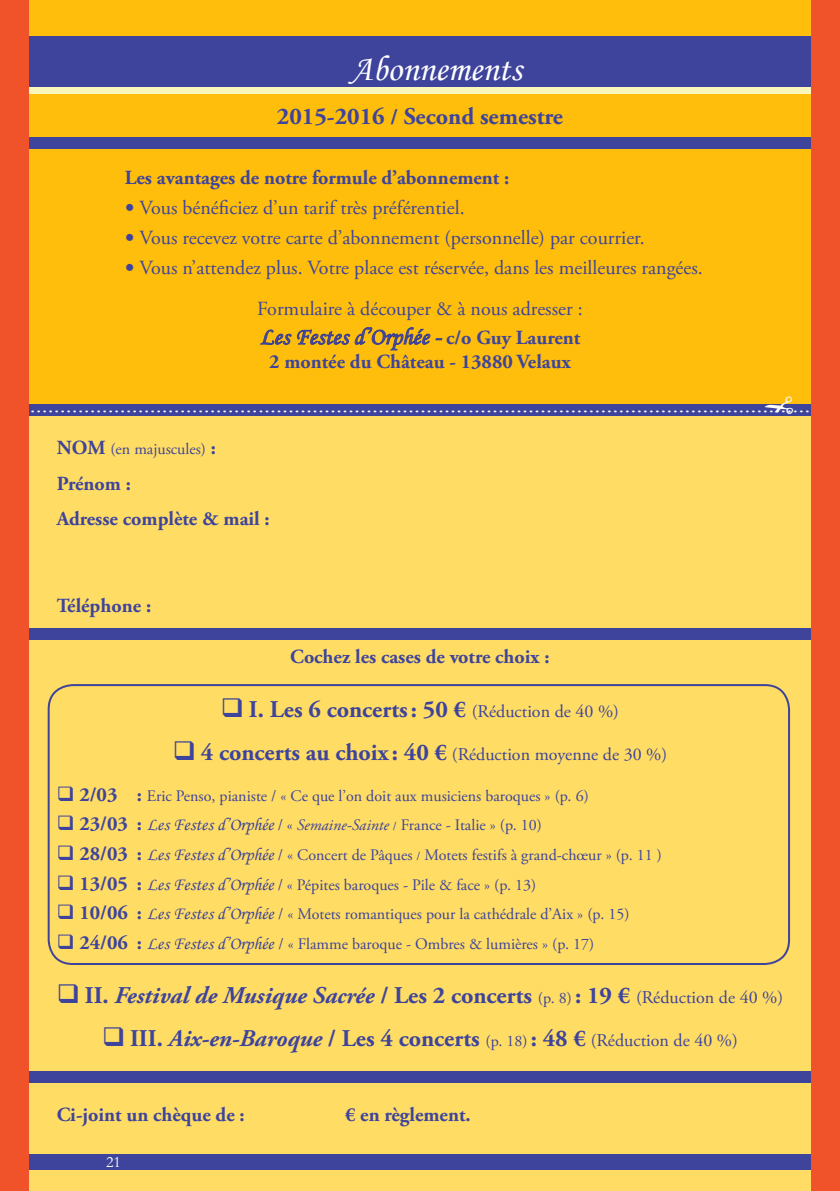
<style>
.page{position:relative;width:840px;height:1191px;background:#fff}
.page>*{position:absolute;margin:0;border:0;box-sizing:border-box;transform-origin:0 0}
.t1{font:36px "Monotype Corsiva";color:#fff}
.t2{font:24px "Times New Roman";color:#fff}
.t3{font:700 24px "Adobe Garamond Pro";color:#3e449c}
.t4{font:italic 700 24px "Adobe Garamond Pro";color:#3e449c}
.t5{font:24px "Monotype Corsiva";color:#3e449c}
.t6{font:20px/30px "Adobe Garamond Pro";color:#3e449c}
.t7{font:700 20px/35.4px "Adobe Garamond Pro";color:#3e449c}
.t8{font:18px "Adobe Garamond Pro";color:#3e449c}
.t9{font:16px "Adobe Garamond Pro";color:#3e449c}
.t10{font:16px "Garamond";color:#fff}
.s1{font-size:22px}
.s2{font-family:"Adobe Garamond Pro";font-weight:700;font-size:20px}
.s3{color:#000}
.s4{font-weight:700;font-size:20px}
.s5{font-weight:400;font-size:18px}
.s6{font-weight:700;font-size:24px}
.s7{font-family:"Monotype Corsiva";font-size:18px}
.s8{font-style:italic}
.s9{font-size:12px}
.s10{font-style:normal}
.s11{font-weight:400;font-style:normal;font-size:16px}
.s12{font-weight:400;font-style:normal;font-size:18px}
.s13{font-weight:400;font-size:16px}
</style>
<div class="page">
<div style="left:0;top:378px;width:839px;height:813px;background:#ffdc63"></div>
<div style="left:48px;top:684px;width:741px;height:281px;border:2px solid #3e449c;border-radius:24px"></div>
<div style="left:0;top:0;width:836px;height:411px;background:#ffbe0b"></div>
<div style="left:0;top:37px;width:839px;height:51px;background:#3e449c"></div>
<div style="left:2px;top:628px;width:837px;height:11px;background:#3e449c"></div>
<div style="left:3px;top:137px;width:836px;height:12px;background:#3e449c"></div>
<div style="left:0;top:404px;width:839px;height:11px;background:#3e449c"></div>
<div style="left:0;top:1071px;width:839px;height:12px;background:#3e449c"></div>
<svg style="left:260px;top:327px;width:182px;height:24px"></svg>
<div style="left:0;top:87px;width:838px;height:6px;background:#fbf7bc"></div>
<div style="left:0;top:1154px;width:839px;height:15px;background:#3e449c"></div>
<div style="left:811px;top:0;width:28px;height:1191px;background:#f05329"></div>
<div style="left:0;top:0;width:28px;height:1191px;background:#f05329"></div>
<h1 class="t1" style="left:350px;top:47px;width:173px">Abonnements</h1>
<h2 class="t3" style="left:277px;top:103px;width:287px">2015-2016 <span class="s1">/</span> Second semestre</h2>
<p class="t7" style="left:125px;top:160px;width:386px">Les avantages de notre formule d’abonnement :</p>
<p class="t6" style="left:139px;top:193px;width:564px">Vous bénéficiez d’un tarif très préférentiel.<br>Vous recevez votre carte d’abonnement (personnelle) par courrier.<br>Vous n’attendez plus. Votre place est réservée, dans les meilleures rangées.</p>
<p class="t6" style="left:257px;top:294px;width:327px">Formulaire à découper &amp; à nous adresser :</p>
<h2 class="t5" style="left:259px;top:322px;width:322px">Les Festes d’Orphée - <span class="s2">c/o Guy Laurent</span></h2>
<p class="t7" style="left:269px;top:344px;width:303px">2 montée du Château - 13880 Velaux</p>
<h2 class="t2" style="left:0;top:387px;width:830px">.......................................................................................................................................<span class="s3">...</span></h2>
<p class="t9" style="left:57px;top:440px;width:161px"><span class="s4">NOM</span> (en majuscules) <span class="s4">:</span></p>
<p class="t7" style="left:57px;top:466px;width:214px">Prénom :<br>Adresse complète &amp; mail :</p>
<p class="t7" style="left:57px;top:588px;width:96px">Téléphone :</p>
<p class="t7" style="left:290px;top:639px;width:261px">Cochez les cases de votre choix :</p>
<h2 class="t3" style="left:221px;top:695px;width:399px">❑ I. Les 6 concerts: 50 € <span class="s5">(Réduction de 40 %)</span></h2>
<p class="t8" style="left:173px;top:743px;width:495px">❑ <span class="s6">4 concerts au choix : 40 €</span> (Réduction moyenne de 30 %)</p>
<p class="t9" style="left:57px;top:786px;width:533px">❑ <span class="s4">2/03 :</span> Eric Penso, pianiste / « Ce que l’on doit aux musiciens baroques » (p. 6)</p>
<p class="t9" style="left:57px;top:815px;width:486px">❑ <span class="s4">23/03 :</span> <span class="s7">Les Festes d’Orphée</span> / « <span class="s8">Semaine-Sainte</span> <span class="s9">/</span> France - Italie » (p. 10)</p>
<p class="t9" style="left:57px;top:845px;width:606px">❑ <span class="s4">28/03 :</span> <span class="s7">Les Festes d’Orphée</span> / « Concert de Pâques <span class="s9">/</span> Motets festifs à grand-chœur » (p. 11 )</p>
<p class="t9" style="left:57px;top:875px;width:481px">❑ <span class="s4">13/05 :</span> <span class="s7">Les Festes d’Orphée</span> / « Pépites baroques - Pile &amp; face » (p. 13)</p>
<p class="t9" style="left:57px;top:904px;width:574px">❑ <span class="s4">10/06 :</span> <span class="s7">Les Festes d’Orphée</span> / « Motets romantiques pour la cathédrale d’Aix » (p. 15)</p>
<p class="t9" style="left:57px;top:934px;width:539px">❑ <span class="s4">24/06 :</span> <span class="s7">Les Festes d’Orphée</span> / « Flamme baroque - Ombres &amp; lumières » (p. 17)</p>
<h2 class="t4" style="left:57px;top:981px;width:727px">❑ <span class="s10">II.</span> Festival de Musique Sacrée <span class="s10">/ Les 2 concerts</span> <span class="s11">(p. 8)</span> <span class="s10">: 19 €</span> <span class="s12">(Réduction de 40 %)</span></h2>
<h2 class="t3" style="left:102px;top:1024px;width:637px">❑ III. <span class="s8">Aix-en-Baroque</span> / Les 4 concerts <span class="s13">(p. 18)</span> : 48 € <span class="s5">(Réduction de 40 %)</span></h2>
<p class="t7" style="left:57px;top:1097px;width:189px">Ci-joint un chèque de :</p>
<p class="t7" style="left:345px;top:1097px;width:127px">€ en règlement.</p>
<p class="t10" style="left:106px;top:1151px;width:17px">21</p>
</div>
